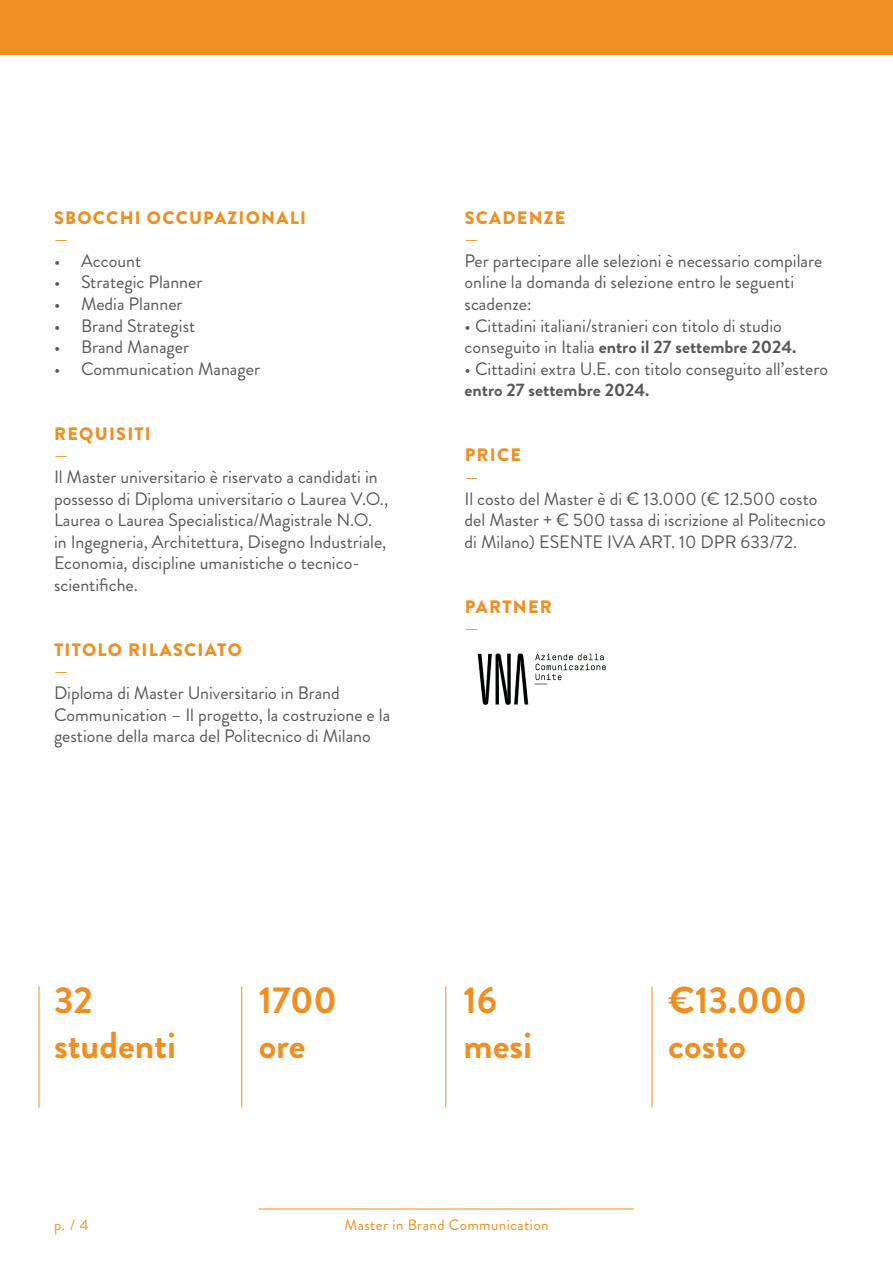
<style>
.page{position:relative;width:893px;height:1263px;background:#fff}
.page>*{position:absolute;margin:0;border:0;box-sizing:border-box;transform-origin:0 0}
.t1{font:700 37.5px/45px "Brandon Grotesque";color:#ef8f21}
.t2{font:18px/21.6px "Brandon Grotesque";color:#57585a}
.t3{font:900 18px "Brandon Grotesque";letter-spacing:.07em;color:#ef8f21}
.t4{font:18px "Brandon Grotesque";color:#ef8f21}
.t5{font:15px "Brandon Grotesque";letter-spacing:.03em;color:#ef8f21}
.s1{font-weight:700}
</style>
<div class="page">
<div style="left:0;top:0;width:893px;height:54px;background:#ef8f21"></div>
<img style="left:477px;top:653px;width:129px;height:52px">
<hr style="left:241px;top:986px;width:1px;height:122px;background:#ef8f21">
<hr style="left:445px;top:986px;width:1px;height:122px;background:#ef8f21">
<hr style="left:652px;top:986px;width:1px;height:122px;background:#ef8f21">
<hr style="left:39px;top:986px;width:1px;height:122px;background:#ef8f21">
<hr style="left:259px;top:1208px;width:375px;height:1px;background:#ef8f21">
<p class="t3" style="left:54px;top:205px;width:253px">SBOCCHI OCCUPAZIONALI</p>
<p class="t4" style="left:54px;top:227px;width:16px">—</p>
<p class="t2" style="left:54px;top:250px;width:89px">• Account</p>
<p class="t2" style="left:54px;top:272px;width:150px">• Strategic Planner</p>
<p class="t2" style="left:54px;top:293px;width:130px">• Media Planner</p>
<p class="t2" style="left:54px;top:315px;width:143px">• Brand Strategist</p>
<p class="t2" style="left:54px;top:337px;width:137px">• Brand Manager</p>
<p class="t2" style="left:54px;top:358px;width:208px">• Communication Manager</p>
<p class="t3" style="left:54px;top:421px;width:98px">REQUISITI</p>
<p class="t4" style="left:54px;top:443px;width:16px">—</p>
<p class="t2" style="left:54px;top:466px;width:336px">Il Master universitario è riservato a candidati in possesso di Diploma universitario o Laurea V.O., Laurea o Laurea Specialistica/Magistrale N.O. in Ingegneria, Architettura, Disegno Industriale, Economia, discipline umanistiche o tecnico&shy;scientifiche.</p>
<p class="t3" style="left:54px;top:637px;width:189px">TITOLO RILASCIATO</p>
<p class="t4" style="left:54px;top:659px;width:16px">—</p>
<p class="t2" style="left:54px;top:682px;width:338px">Diploma di Master Universitario in Brand<br>Communication – Il progetto, la costruzione e la gestione della marca del Politecnico di Milano</p>
<p class="t3" style="left:465px;top:205px;width:102px">SCADENZE</p>
<p class="t4" style="left:465px;top:227px;width:16px">—</p>
<p class="t2" style="left:465px;top:250px;width:359px">Per partecipare alle selezioni è necessario compilare online la domanda di selezione entro le seguenti scadenze:</p>
<p class="t2" style="left:465px;top:315px;width:333px">• Cittadini italiani/stranieri con titolo di studio conseguito in Italia <span class="s1">entro il 27 settembre 2024.</span></p>
<p class="t2" style="left:465px;top:358px;width:365px">• Cittadini extra U.E. con titolo conseguito all’estero <span class="s1">entro 27 settembre 2024.</span></p>
<p class="t3" style="left:465px;top:442px;width:58px">PRICE</p>
<p class="t4" style="left:465px;top:464px;width:16px">—</p>
<p class="t2" style="left:465px;top:488px;width:363px">Il costo del Master è di € 13.000 (€ 12.500 costo del Master + € 500 tassa di iscrizione al Politecnico di Milano) ESENTE IVA ART. 10 DPR 633/72.</p>
<p class="t3" style="left:465px;top:593px;width:89px">PARTNER</p>
<p class="t4" style="left:465px;top:615px;width:16px">—</p>
<p class="t1" style="left:54px;top:978px;width:40px">32</p>
<p class="t1" style="left:54px;top:1023px;width:124px">studenti</p>
<p class="t1" style="left:259px;top:978px;width:80px">1700 ore</p>
<p class="t1" style="left:463px;top:978px;width:35px">16</p>
<p class="t1" style="left:463px;top:1023px;width:70px">mesi</p>
<p class="t5" style="left:54px;top:1214px;width:36px">p. / 4</p>
<p class="t5" style="left:344px;top:1214px;width:206px">Master in Brand Communication</p>
<p class="t1" style="left:668px;top:978px;width:140px">€13.000</p>
<p class="t1" style="left:668px;top:1023px;width:79px">costo</p>
</div>
